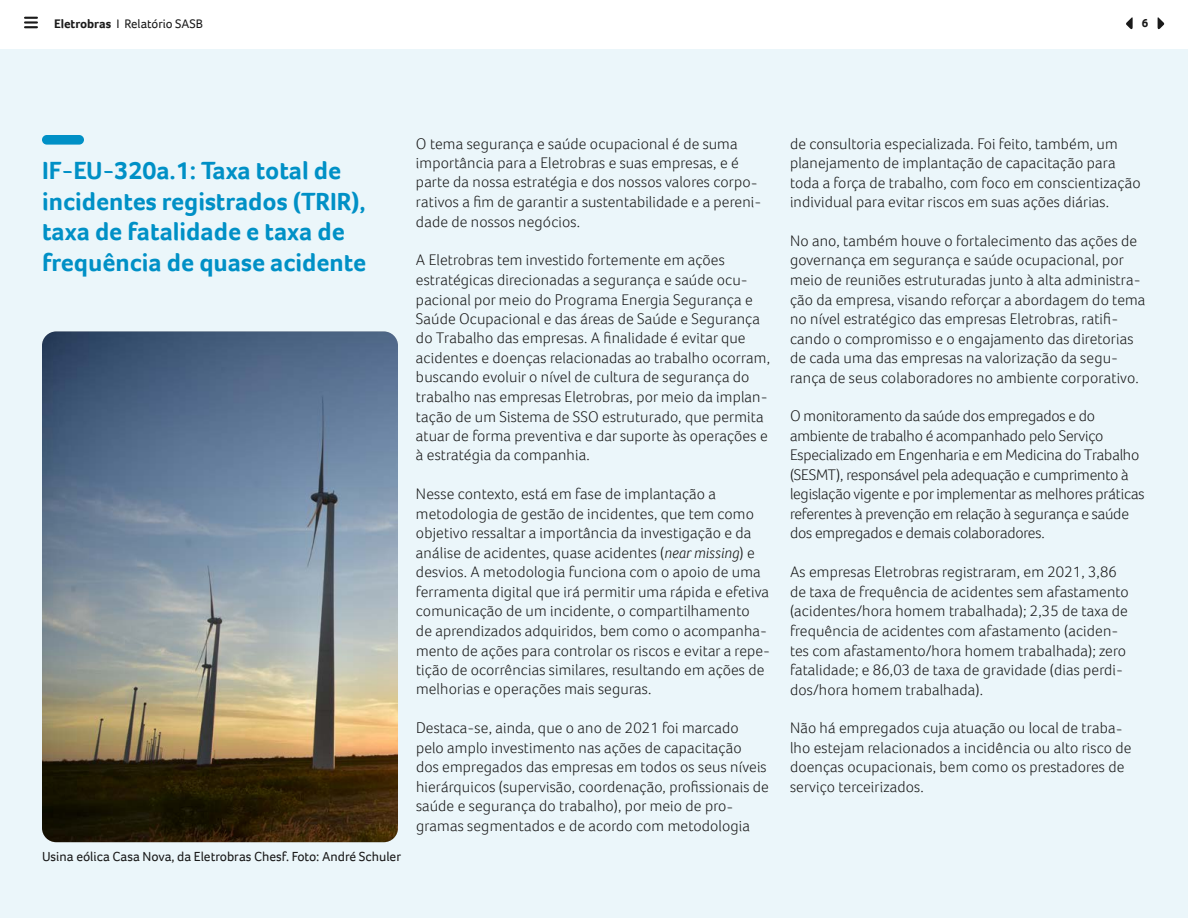
<style>
.page{position:relative;width:1188px;height:918px;background:#ebf6fa}
.page>*{position:absolute;margin:0;border:0;box-sizing:border-box;transform-origin:0 0}
.t1{font:700 25.5px/30.6px "Foco";color:#0090c6}
.t2{font:300 15.75px/19.5px "Foco";letter-spacing:.01em;color:#1a1a1a}
.t3{font:300 15.75px/19.5px "Foco";letter-spacing:-.01em;color:#1a1a1a}
.t4{font:13.5px "Foco";color:#1a1a1a}
.t5{font:12.75px "Foco";color:#1a1a1a}
.t6{font:700 12px "Foco";color:#1a1a1a}
.s1{font-weight:700}
.s2{font-style:italic}
</style>
<div class="page">
<div style="left:42px;top:135px;width:42px;height:10px;background:#0090c6;border-radius:5px"></div>
<div style="left:0;top:0;width:1188px;height:49px;background:#fff"></div>
<svg style="left:25px;top:17px;width:12px;height:11px"></svg>
<svg style="left:1126px;top:17px;width:7px;height:13px"></svg>
<svg style="left:1158px;top:17px;width:6px;height:13px"></svg>
<img style="left:42px;top:331px;width:356px;height:511px">
<p class="t5" style="left:54px;top:15px;width:150px"><span class="s1">Eletrobras</span> I Relatório SASB</p>
<p class="t6" style="left:1142px;top:15px;width:8px">6</p>
<h1 class="t1" style="left:42px;top:155px;width:326px">IF-EU-320a.1: Taxa total de incidentes registrados (TRIR), taxa de fatalidade e taxa de frequência de quase acidente</h1>
<p class="t4" style="left:42px;top:847px;width:361px">Usina eólica Casa Nova, da Eletrobras Chesf. Foto: André Schuler</p>
<p class="t2" style="left:416px;top:133px;width:347px">O tema segurança e saúde ocupacional é de suma importância para a Eletrobras e suas empresas, e é parte da nossa estratégia e dos nossos valores corpo&shy;rativos a fim de garantir a sustentabilidade e a pereni&shy;dade de nossos negócios.</p>
<p class="t2" style="left:416px;top:250px;width:356px">A Eletrobras tem investido fortemente em ações estratégicas direcionadas a segurança e saúde ocu&shy;pacional por meio do Programa Energia Segurança e Saúde Ocupacional e das áreas de Saúde e Segurança do Trabalho das empresas. A finalidade é evitar que acidentes e doenças relacionadas ao trabalho ocorram, buscando evoluir o nível de cultura de segurança do trabalho nas empresas Eletrobras, por meio da implan&shy;tação de um Sistema de SSO estruturado, que permita atuar de forma preventiva e dar suporte às operações e à estratégia da companhia.</p>
<p class="t2" style="left:416px;top:484px;width:356px">Nesse contexto, está em fase de implantação a metodologia de gestão de incidentes, que tem como objetivo ressaltar a importância da investigação e da análise de acidentes, quase acidentes (<span class="s2">near missing</span>) e desvios. A metodologia funciona com o apoio de uma ferramenta digital que irá permitir uma rápida e efetiva comunicação de um incidente, o compartilhamento<br>de aprendizados adquiridos, bem como o acompanha&shy;mento de ações para controlar os riscos e evitar a repe&shy;tição de ocorrências similares, resultando em ações de melhorias e operações mais seguras.</p>
<p class="t2" style="left:416px;top:718px;width:354px">Destaca-se, ainda, que o ano de 2021 foi marcado pelo amplo investimento nas ações de capacitação<br>dos empregados das empresas em todos os seus níveis hierárquicos (supervisão, coordenação, profissionais de saúde e segurança do trabalho), por meio de pro&shy;gramas segmentados e de acordo com metodologia</p>
<p class="t2" style="left:790px;top:133px;width:352px">de consultoria especializada. Foi feito, também, um planejamento de implantação de capacitação para toda a força de trabalho, com foco em conscientização individual para evitar riscos em suas ações diárias.</p>
<p class="t2" style="left:790px;top:231px;width:357px">No ano, também houve o fortalecimento das ações de governança em segurança e saúde ocupacional, por meio de reuniões estruturadas junto à alta administra&shy;ção da empresa, visando reforçar a abordagem do tema no nível estratégico das empresas Eletrobras, ratifi&shy;cando o compromisso e o engajamento das diretorias de cada uma das empresas na valorização da segu&shy;rança de seus colaboradores no ambiente corporativo.</p>
<p class="t3" style="left:790px;top:406px;width:356px">O monitoramento da saúde dos empregados e do ambiente de trabalho é acompanhado pelo Serviço Especializado em Engenharia e em Medicina do Trabalho (SESMT), responsável pela adequação e cumprimento à legislação vigente e por implementar as melhores práticas referentes à prevenção em relação à segurança e saúde dos empregados e demais colaboradores.</p>
<p class="t2" style="left:790px;top:562px;width:340px">As empresas Eletrobras registraram, em 2021, 3,86 de taxa de frequência de acidentes sem afastamento (acidentes/hora homem trabalhada); 2,35 de taxa de frequência de acidentes com afastamento (aciden&shy;tes com afastamento/hora homem trabalhada); zero fatalidade; e 86,03 de taxa de gravidade (dias perdi&shy;dos/hora homem trabalhada).</p>
<p class="t2" style="left:790px;top:718px;width:343px">Não há empregados cuja atuação ou local de traba&shy;lho estejam relacionados a incidência ou alto risco de doenças ocupacionais, bem como os prestadores de serviço terceirizados.</p>
</div>
